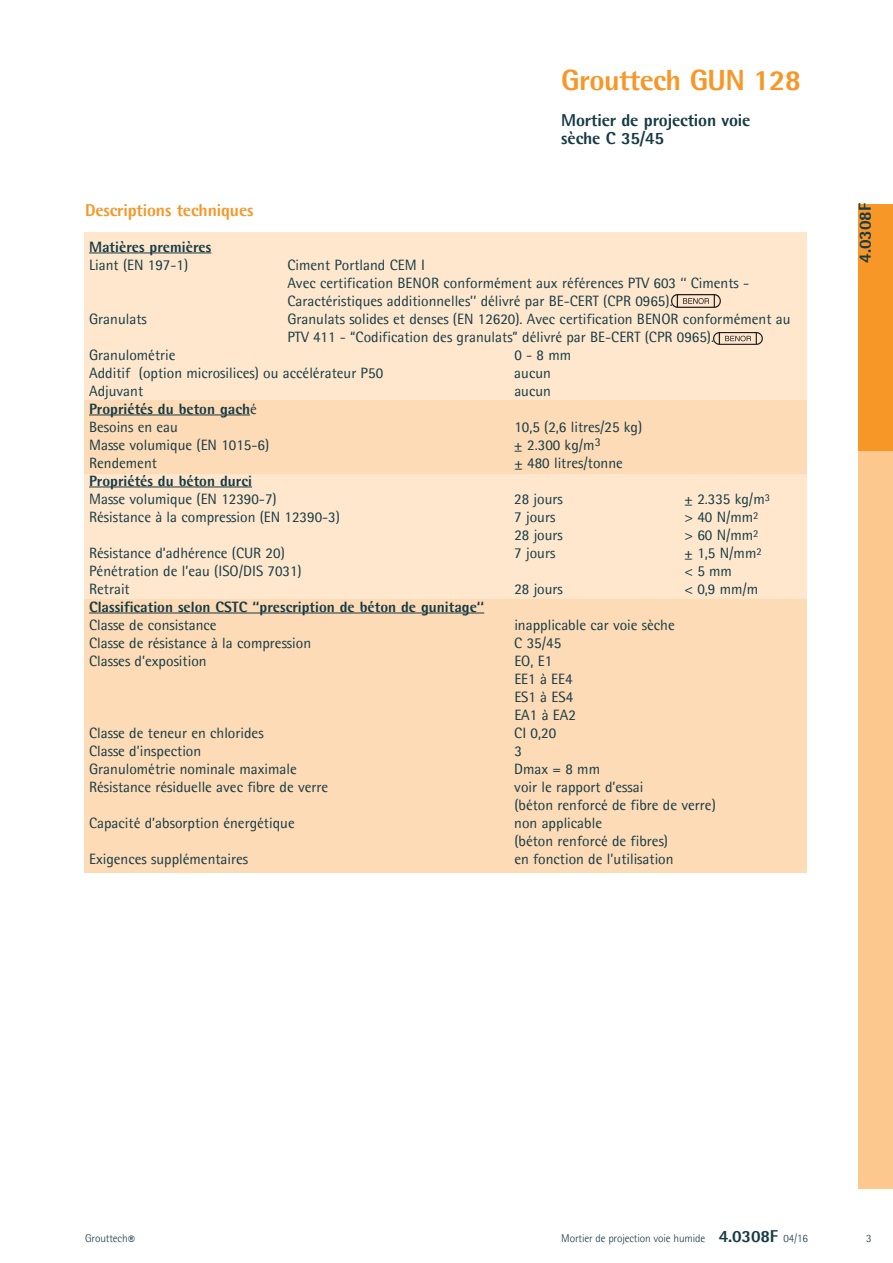
<style>
.page{position:relative;width:893px;height:1263px;background:#fff}
.page>*{position:absolute;margin:0;border:0;box-sizing:border-box;transform-origin:0 0}
.Productnaam{font:800 29.25px "Agfa Rotis Semisans";letter-spacing:-.02em;color:#f79727}
.Productomschrijving{font:800 17.25px "Agfa Rotis Semisans";letter-spacing:-.01em;color:#163b45}
.Kopje{font:800 17.25px "Agfa Rotis Semisans";letter-spacing:-.01em;color:#f79727}
.Productnummer{font:800 17.25px "Agfa Rotis Semisans";letter-spacing:-.01em;color:#163b45}
.Productnummer_zijbal{font:800 17.25px "Agfa Rotis Semisans";letter-spacing:-.01em;color:#163b45}
.Body_matrix_alinea{font:15px/18px "Agfa Rotis Semisans";color:#163b45}
.Body_matrix_alinea-2{font:800 15px "Agfa Rotis Semisans";color:#163b45}
.t1{font:13.5px "Agfa Rotis Semisans";color:#163b45}
.Soort_product____Gro{font:300 11.25px "Agfa Rotis Semisans";letter-spacing:-.01em;color:#163b45}
.Datum{font:300 11.25px "Agfa Rotis Semisans";color:#163b45}
.s1{font-weight:400}
</style>
<div class="page">
<div style="left:859px;top:204px;width:34px;height:984px;background:#fcc88e"></div>
<div style="left:859px;top:204px;width:34px;height:246px;background:#f79727"></div>
<div style="left:84px;top:232px;width:723px;height:500px;background:#fee7cd"></div>
<div style="left:84px;top:599px;width:723px;height:273px;background:#fddbb6"></div>
<div style="left:84px;top:400px;width:723px;height:73px;background:#fddbb6"></div>
<hr style="left:89px;top:253px;width:122px;height:1px;background:#163b45">
<hr style="left:89px;top:415px;width:161px;height:1px;background:#163b45">
<hr style="left:89px;top:487px;width:163px;height:1px;background:#163b45">
<hr style="left:89px;top:613px;width:395px;height:1px;background:#163b45">
<img style="left:672px;top:295px;width:48px;height:12px">
<img style="left:713px;top:332px;width:49px;height:13px">
<p class="Productnaam" style="left:561px;top:62px;width:241px">Grouttech GUN 128</p>
<p class="Productomschrijving" style="left:561px;top:109px;width:191px">Mortier de projection voie</p>
<p class="Productomschrijving" style="left:561px;top:127px;width:104px">sèche C 35/45</p>
<p class="Kopje" style="left:85px;top:199px;width:170px">Descriptions techniques</p>
<p class="Body_matrix_alinea-2" style="left:89px;top:237px;width:124px">Matières premières</p>
<p class="Body_matrix_alinea" style="left:89px;top:256px;width:101px">Liant (EN 197-1)</p>
<p class="Body_matrix_alinea" style="left:287px;top:256px;width:463px">Ciment Portland CEM I<br>Avec certification BENOR conformément aux références PTV 603 ‘‘ Ciments -<br>Caractéristiques additionnelles’’ délivré par BE-CERT (CPR 0965).</p>
<p class="Body_matrix_alinea" style="left:89px;top:310px;width:59px">Granulats</p>
<p class="Body_matrix_alinea" style="left:287px;top:310px;width:505px">Granulats solides et denses (EN 12620). Avec certification BENOR conformément au<br>PTV 411 - “Codification des granulats” délivré par BE-CERT (CPR 0965).</p>
<p class="Body_matrix_alinea" style="left:89px;top:346px;width:88px">Granulométrie</p>
<p class="Body_matrix_alinea" style="left:514px;top:346px;width:58px">0 - 8 mm</p>
<p class="Body_matrix_alinea" style="left:89px;top:364px;width:296px">Additif (option microsilices) ou accélérateur P50</p>
<p class="Body_matrix_alinea" style="left:514px;top:364px;width:38px">aucun</p>
<p class="Body_matrix_alinea" style="left:89px;top:382px;width:56px">Adjuvant</p>
<p class="Body_matrix_alinea" style="left:514px;top:382px;width:38px">aucun</p>
<p class="Body_matrix_alinea-2" style="left:89px;top:399px;width:169px">Propriétés du beton gach<span class="s1">é</span></p>
<p class="Body_matrix_alinea" style="left:89px;top:418px;width:90px">Besoins en eau</p>
<p class="Body_matrix_alinea" style="left:514px;top:418px;width:129px">10,5 (2,6 litres/25 kg)</p>
<p class="Body_matrix_alinea" style="left:89px;top:436px;width:182px">Masse volumique (EN 1015-6)</p>
<p class="Body_matrix_alinea" style="left:514px;top:436px;width:88px">± 2.300 kg/m<sup>3</sup></p>
<p class="Body_matrix_alinea" style="left:89px;top:454px;width:69px">Rendement</p>
<p class="Body_matrix_alinea" style="left:514px;top:454px;width:110px">± 480 litres/tonne</p>
<p class="Body_matrix_alinea-2" style="left:89px;top:471px;width:164px">Propriétés du béton durci</p>
<p class="Body_matrix_alinea" style="left:89px;top:490px;width:189px">Masse volumique (EN 12390-7)</p>
<p class="Body_matrix_alinea" style="left:514px;top:490px;width:50px">28 jours</p>
<p class="Body_matrix_alinea" style="left:684px;top:490px;width:87px">± 2.335 kg/m<sup>3</sup></p>
<p class="Body_matrix_alinea" style="left:89px;top:508px;width:252px">Résistance à la compression (EN 12390-3)</p>
<p class="Body_matrix_alinea" style="left:514px;top:508px;width:43px">7 jours</p>
<p class="Body_matrix_alinea" style="left:684px;top:508px;width:76px">&gt; 40 N/mm<sup>2</sup></p>
<p class="Body_matrix_alinea" style="left:514px;top:526px;width:50px">28 jours</p>
<p class="Body_matrix_alinea" style="left:684px;top:526px;width:76px">&gt; 60 N/mm<sup>2</sup></p>
<p class="Body_matrix_alinea" style="left:89px;top:544px;width:197px">Résistance d’adhérence (CUR 20)</p>
<p class="Body_matrix_alinea" style="left:514px;top:544px;width:43px">7 jours</p>
<p class="Body_matrix_alinea" style="left:684px;top:544px;width:79px">± 1,5 N/mm<sup>2</sup></p>
<p class="Body_matrix_alinea" style="left:89px;top:562px;width:214px">Pénétration de l’eau (ISO/DIS 7031)</p>
<p class="Body_matrix_alinea" style="left:684px;top:562px;width:49px">&lt; 5 mm</p>
<p class="Body_matrix_alinea" style="left:89px;top:580px;width:42px">Retrait</p>
<p class="Body_matrix_alinea" style="left:514px;top:580px;width:50px">28 jours</p>
<p class="Body_matrix_alinea" style="left:684px;top:580px;width:75px">&lt; 0,9 mm/m</p>
<p class="Body_matrix_alinea-2" style="left:89px;top:597px;width:397px">Classification selon CSTC ‘‘prescription de béton de gunitage‘‘</p>
<p class="Body_matrix_alinea" style="left:89px;top:616px;width:129px">Classe de consistance</p>
<p class="Body_matrix_alinea" style="left:514px;top:616px;width:162px">inapplicable car voie sèche</p>
<p class="Body_matrix_alinea" style="left:89px;top:634px;width:224px">Classe de résistance à la compression</p>
<p class="Body_matrix_alinea" style="left:514px;top:634px;width:48px">C 35/45</p>
<p class="Body_matrix_alinea" style="left:89px;top:652px;width:119px">Classes d’exposition</p>
<p class="Body_matrix_alinea" style="left:514px;top:652px;width:39px">EO, E1</p>
<p class="Body_matrix_alinea" style="left:514px;top:670px;width:60px">EE1 à EE4</p>
<p class="Body_matrix_alinea" style="left:514px;top:688px;width:60px">ES1 à ES4</p>
<p class="Body_matrix_alinea" style="left:514px;top:706px;width:63px">EA1 à EA2</p>
<p class="Body_matrix_alinea" style="left:89px;top:724px;width:176px">Classe de teneur en chlorides</p>
<p class="Body_matrix_alinea" style="left:514px;top:724px;width:43px">CI 0,20</p>
<p class="Body_matrix_alinea" style="left:89px;top:742px;width:114px">Classe d’inspection</p>
<p class="Body_matrix_alinea" style="left:514px;top:742px;width:9px">3</p>
<p class="Body_matrix_alinea" style="left:89px;top:760px;width:209px">Granulométrie nominale maximale</p>
<p class="Body_matrix_alinea" style="left:514px;top:760px;width:87px">Dmax = 8 mm</p>
<p class="Body_matrix_alinea" style="left:89px;top:778px;width:241px">Résistance résiduelle avec fibre de verre</p>
<p class="Body_matrix_alinea" style="left:514px;top:778px;width:131px">voir le rapport d’essai</p>
<p class="Body_matrix_alinea" style="left:514px;top:796px;width:203px">(béton renforcé de fibre de verre)</p>
<p class="Body_matrix_alinea" style="left:89px;top:814px;width:207px">Capacité d’absorption énergétique</p>
<p class="Body_matrix_alinea" style="left:514px;top:814px;width:89px">non applicable</p>
<p class="Body_matrix_alinea" style="left:514px;top:832px;width:155px">(béton renforcé de fibres)</p>
<p class="Body_matrix_alinea" style="left:89px;top:850px;width:161px">Exigences supplémentaires</p>
<p class="Body_matrix_alinea" style="left:514px;top:850px;width:161px">en fonction de l’utilisation</p>
<p class="Productnummer_zijbal" style="left:854px;top:263px;width:61px;rotate:-90deg">4.0308F</p>
<p class="Soort_product____Gro" style="left:85px;top:1232px;width:44px">Grouttech</p>
<p class="t1" style="left:128px;top:1233px;width:8px">®</p>
<p class="Soort_product____Gro" style="left:561px;top:1232px;width:146px">Mortier de projection voie humide</p>
<p class="Productnummer" style="left:719px;top:1225px;width:61px">4.0308F</p>
<p class="Datum" style="left:784px;top:1232px;width:26px">04/16</p>
<p class="Datum" style="left:866px;top:1232px;width:7px">3</p>
</div>
